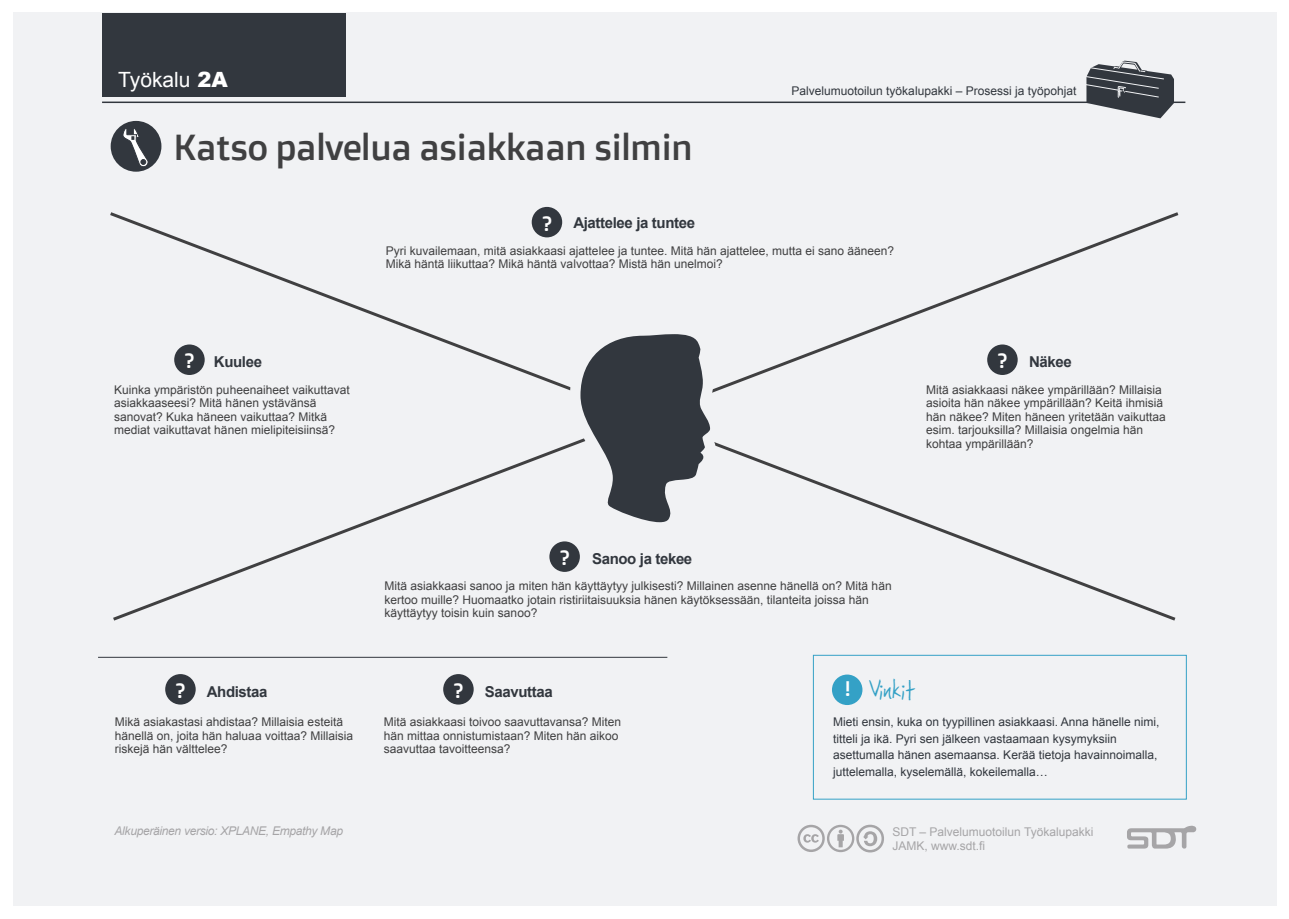
<style>
.page{position:relative;width:1289px;height:919px;background:#fff}
.page>*{position:absolute;margin:0;border:0;box-sizing:border-box;transform-origin:0 0}
.t1{font:36px "Doppio One";letter-spacing:-.025em;color:#404041}
.t2{font:27px "Faraco Hand";letter-spacing:-.025em;color:#34a1c6}
.t3{font:21px "Arial";color:#fff}
.t4{font:21px "Doppio One";color:#fff}
.t5{font:700 15px "Arial";letter-spacing:-.025em;color:#32373e}
.t6{font:12px/13.5px "Arial";color:#404041}
.t7{font:12px/16.5px "Arial";color:#32373e}
.t8{font:12px/13.5px "Arial";color:#a6a5a7}
.t9{font:italic 12px "Arial";letter-spacing:-.025em;color:#a6a5a7}
.s1{font-weight:900}
.s2{font-family:"Doppio One";font-size:21px;color:#fff}
</style>
<div class="page">
<div style="left:13px;top:13px;width:1263px;height:893px;background:#f1f2f4"></div>
<div style="left:102px;top:13px;width:243px;height:84px;background:#32373e"></div>
<div style="left:165px;top:674px;width:31px;height:30px;background:#32373e;border-radius:50%"></div>
<div style="left:443px;top:674px;width:30px;height:30px;background:#32373e;border-radius:50%"></div>
<div style="left:531px;top:207px;width:31px;height:30px;background:#32373e;border-radius:50%"></div>
<hr style="left:98px;top:657px;width:569px;height:1px;background:#32373e">
<svg style="left:110px;top:210px;width:1069px;height:411px"></svg>
<svg style="left:570px;top:323px;width:150px;height:209px"></svg>
<div style="left:111px;top:121px;width:50px;height:51px;background:#32373e;border-radius:50%"></div>
<svg style="left:123px;top:129px;width:25px;height:38px"></svg>
<hr style="left:102px;top:101px;width:1083px;height:2px;background:#32373e">
<svg style="left:1127px;top:825px;width:69px;height:23px"></svg>
<div style="left:813px;top:655px;width:373px;height:144px;border:1px solid #34a1c6"></div>
<div style="left:832px;top:674px;width:30px;height:31px;background:#34a1c6;border-radius:50%"></div>
<svg style="left:1085px;top:61px;width:88px;height:57px"></svg>
<svg style="left:797px;top:824px;width:87px;height:28px"></svg>
<h3 class="t3" style="left:118px;top:68px;width:111px">Työkalu <span class="s1">2A</span></h3>
<h1 class="t1" style="left:173px;top:124px;width:521px">Katso palvelua asiakkaan silmin</h1>
<h3 class="t4" style="left:541px;top:209px;width:12px">?</h3>
<p class="t5" style="left:573px;top:215px;width:123px">Ajattelee ja tuntee</p>
<p class="t7" style="left:791px;top:82px;width:286px">Palvelumuotoilun työkalupakki – Prosessi ja työpohjat</p>
<h3 class="t4" style="left:184px;top:347px;width:12px">?</h3>
<p class="t5" style="left:214px;top:353px;width:50px">Kuulee</p>
<p class="t6" style="left:114px;top:382px;width:237px">Kuinka ympäristön puheenaiheet vaikuttavat asiakkaaseesi? Mitä hänen ystävänsä sanovat? Kuka häneen vaikuttaa? Mitkä mediat vaikuttavat hänen mielipiteisiinsä?</p>
<p class="t6" style="left:386px;top:244px;width:510px">Pyri kuvailemaan, mitä asiakkaasi ajattelee ja tuntee. Mitä hän ajattelee, mutta ei sano ääneen?<br>Mikä häntä liikuttaa? Mikä häntä valvottaa? Mistä hän unelmoi?</p>
<h3 class="t4" style="left:997px;top:347px;width:12px">?</h3>
<p class="t5" style="left:1029px;top:353px;width:44px">Näkee</p>
<p class="t6" style="left:926px;top:382px;width:241px">Mitä asiakkaasi näkee ympärillään? Millaisia asioita hän näkee ympärillään? Keitä ihmisiä hän näkee? Miten häneen yritetään vaikuttaa esim. tarjouksilla? Millaisia ongelmia hän kohtaa ympärillään?</p>
<h3 class="t4" style="left:175px;top:676px;width:12px">?</h3>
<p class="t5" style="left:207px;top:683px;width:62px">Ahdistaa</p>
<p class="t6" style="left:115px;top:715px;width:240px">Mikä asiakastasi ahdistaa? Millaisia esteitä hänellä on, joita hän haluaa voittaa? Millaisia riskejä hän välttelee?</p>
<h3 class="t4" style="left:559px;top:544px;width:12px">?</h3>
<p class="t5" style="left:592px;top:550px;width:102px">Sanoo ja tekee</p>
<p class="t6" style="left:384px;top:579px;width:508px">Mitä asiakkaasi sanoo ja miten hän käyttäytyy julkisesti? Millainen asenne hänellä on? Mitä hän kertoo muille? Huomaatko jotain ristiriitaisuuksia hänen käytöksessään, tilanteita joissa hän käyttäytyy toisin kuin sanoo?</p>
<h3 class="t4" style="left:453px;top:676px;width:12px">?</h3>
<p class="t5" style="left:485px;top:683px;width:69px">Saavuttaa</p>
<p class="t6" style="left:384px;top:715px;width:239px">Mitä asiakkaasi toivoo saavuttavansa? Miten hän mittaa onnistumistaan? Miten hän aikoo saavuttaa tavoitteensa?</p>
<h2 class="t2" style="left:844px;top:680px;width:73px"><span class="s2">!</span> Vinkit</h2>
<p class="t7" style="left:833px;top:713px;width:328px">Mieti ensin, kuka on tyypillinen asiakkaasi. Anna hänelle nimi, titteli ja ikä. Pyri sen jälkeen vastaamaan kysymyksiin asettumalla hänen asemaansa. Kerää tietoja havainnoimalla, juttelemalla, kyselemällä, kokeilemalla…</p>
<p class="t9" style="left:115px;top:823px;width:230px">Alkuperäinen versio: XPLANE, Empathy Map</p>
<p class="t8" style="left:892px;top:825px;width:202px">SDT – Palvelumuotoilun Työkalupakki<br>JAMK, www.sdt.fi</p>
</div>
